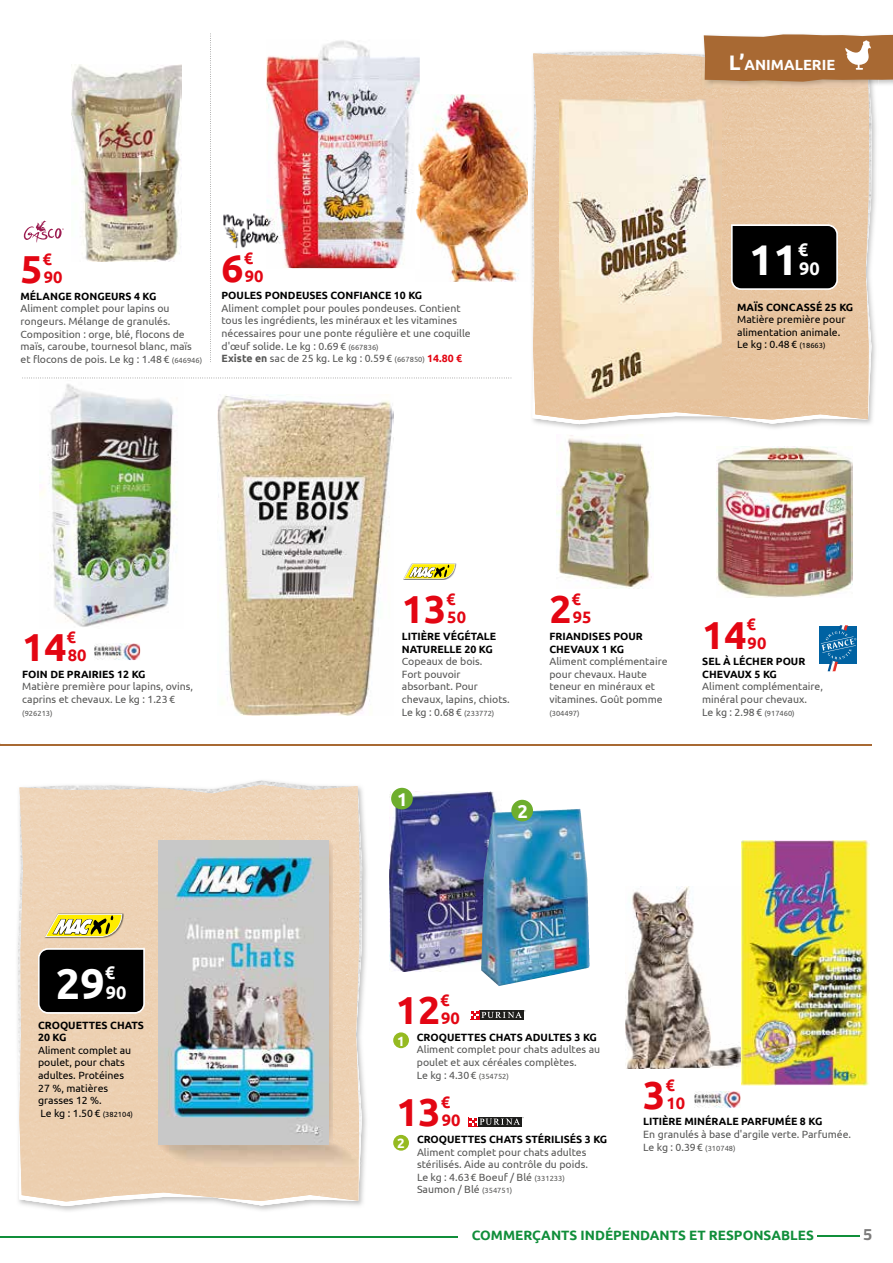
<style>
.page{position:relative;width:893px;height:1263px;background:#fff}
.page>*{position:absolute;margin:0;border:0;box-sizing:border-box;transform-origin:0 0}
.t1{font:700 42.9px "Ubuntu";color:#fff}
.t2{font:700 39px "Ubuntu";color:#e30613}
.t3{font:700 18.45px "Ubuntu";color:#fff}
.t4{font:700 18.15px/19.8px "Ubuntu";color:#fff}
.t5{font:700 16.5px/18px "Ubuntu";color:#e30613}
.t6{font:700 16.5px "Titillium Web";color:#7c7b7b}
.t7{font:700 14.7px "Ubuntu";color:#fff}
.t8{font:700 13.5px "Ubuntu";color:#108e3a}
.t9{font:700 13.5px "Ubuntu";color:#fff}
.t10{font:10.5px/12.6px "Ubuntu";color:#575756}
.t11{font:700 10.5px/12.6px "Ubuntu";color:#000}
.t12{font:10.5px/12.6px "Ubuntu";color:#000}
.t13{font:7.5px "Ubuntu";color:#575756}
.s1{font-size:7.5px}
.s2{font-weight:700}
.s3{font-weight:700;color:#e30613}
.s4{font-size:21px}
</style>
<div class="page">
<img style="left:266px;top:40px;width:154px;height:228px">
<img style="left:625px;top:887px;width:117px;height:182px">
<img style="left:17px;top:792px;width:350px;height:419px">
<img style="left:360px;top:1153px;width:2px;height:47px">
<img style="left:19px;top:1153px;width:341px;height:53px">
<img style="left:359px;top:787px;width:3px;height:366px">
<img style="left:18px;top:792px;width:1px;height:361px">
<img style="left:237px;top:780px;width:65px;height:5px">
<img style="left:19px;top:785px;width:340px;height:416px">
<img style="left:545px;top:88px;width:331px;height:341px">
<img style="left:531px;top:88px;width:341px;height:336px">
<img style="left:533px;top:54px;width:336px;height:366px">
<img style="left:559px;top:100px;width:163px;height:299px">
<svg style="left:731px;top:224px;width:107px;height:66px;background:#171616"></svg>
<hr style="left:0;top:744px;width:872px;height:1px;background:#a86933">
<svg style="left:23px;top:221px;width:41px;height:22px"></svg>
<img style="left:223px;top:210px;width:64px;height:39px">
<img style="left:702px;top:51px;width:166px;height:37px">
<svg style="left:704px;top:34px;width:189px;height:48px;background:#af7645"></svg>
<img style="left:71px;top:64px;width:111px;height:197px">
<svg style="left:22px;top:378px;width:489px;height:1px"></svg>
<svg style="left:210px;top:34px;width:1px;height:328px"></svg>
<img style="left:39px;top:384px;width:137px;height:243px">
<img style="left:218px;top:395px;width:176px;height:320px">
<img style="left:556px;top:434px;width:96px;height:154px">
<img style="left:716px;top:447px;width:137px;height:150px">
<img style="left:403px;top:563px;width:53px;height:17px">
<svg style="left:404px;top:564px;width:51px;height:15px"></svg>
<img style="left:94px;top:643px;width:46px;height:17px">
<img style="left:694px;top:1091px;width:46px;height:17px">
<div style="left:819px;top:626px;width:38px;height:38px;background:#0062a2"></div>
<svg style="left:821px;top:625px;width:35px;height:46px"></svg>
<img style="left:742px;top:840px;width:127px;height:245px">
<img style="left:390px;top:791px;width:107px;height:180px">
<img style="left:481px;top:809px;width:98px;height:177px">
<div style="left:478px;top:1117px;width:44px;height:9px;background:#1e1e1c"></div>
<svg style="left:468px;top:1117px;width:10px;height:9px"></svg>
<svg style="left:469px;top:1117px;width:54px;height:8px"></svg>
<svg style="left:470px;top:1019px;width:54px;height:1px"></svg>
<svg style="left:471px;top:1010px;width:54px;height:9px"></svg>
<svg style="left:38px;top:948px;width:107px;height:65px;background:#131313"></svg>
<img style="left:44px;top:913px;width:80px;height:25px">
<svg style="left:45px;top:914px;width:77px;height:23px"></svg>
<img style="left:420px;top:94px;width:108px;height:188px">
<img style="left:416px;top:94px;width:4px;height:174px">
<div style="left:391px;top:788px;width:22px;height:21px;background:#6eae2d;border-radius:50%"></div>
<div style="left:511px;top:800px;width:22px;height:21px;background:#6eae2d;border-radius:50%"></div>
<svg style="left:393px;top:1032px;width:16px;height:16px"></svg>
<div style="left:397px;top:1035px;width:9px;height:10px;background:#95ba21"></div>
<svg style="left:393px;top:1135px;width:16px;height:16px"></svg>
<div style="left:397px;top:1137px;width:9px;height:11px;background:#95ba21"></div>
<svg style="left:359px;top:1159px;width:3px;height:7px"></svg>
<img style="left:156px;top:1140px;width:203px;height:27px">
<img style="left:329px;top:841px;width:4px;height:299px">
<img style="left:329px;top:1140px;width:4px;height:4px">
<img style="left:159px;top:841px;width:170px;height:303px">
<hr style="left:817px;top:1235px;width:43px;height:2px;background:#108e3a">
<hr style="left:0;top:1236px;width:457px;height:1px;background:#108e3a">
<h2 class="t2" style="left:21px;top:246px;width:24px">5</h2>
<h3 class="t5" style="left:43px;top:250px;width:21px">€<br>90</h3>
<h2 class="t2" style="left:222px;top:245px;width:24px">6</h2>
<h3 class="t5" style="left:244px;top:249px;width:21px">€<br>90</h3>
<p class="t11" style="left:21px;top:290px;width:138px">MÉLANGE RONGEURS 4 KG</p>
<p class="t10" style="left:21px;top:302px;width:183px">Aliment complet pour lapins ou rongeurs. Mélange de granulés.<br>Composition : orge, blé, flocons de maïs, caroube, tournesol blanc, maïs et flocons de pois. Le kg : 1.48 € <span class="s1">(646946)</span></p>
<p class="t11" style="left:222px;top:289px;width:202px">POULES PONDEUSES CONFIANCE 10 KG</p>
<p class="t10" style="left:222px;top:301px;width:251px">Aliment complet pour poules pondeuses. Contient tous les ingrédients, les minéraux et les vitamines nécessaires pour une ponte régulière et une coquille d'œuf solide. Le kg : 0.69 € <span class="s1">(667836)<br></span><span class="s2">Existe en</span> sac de 25 kg. Le kg : 0.59 € <span class="s1">(667850)</span> <span class="s3">14.80 €</span></p>
<h3 class="t7" style="left:729px;top:56px;width:108px"><span class="s4">L’</span>ANIMALERIE</h3>
<h1 class="t1" style="left:749px;top:234px;width:50px">11</h1>
<h3 class="t4" style="left:798px;top:239px;width:23px">€<br>90</h3>
<p class="t11" style="left:737px;top:300px;width:118px">MAÏS CONCASSÉ 25 KG</p>
<p class="t12" style="left:737px;top:313px;width:110px">Matière première pour alimentation animale.<br>Le kg : 0.48 € <span class="s1">(18663)</span></p>
<h2 class="t2" style="left:22px;top:623px;width:46px">14</h2>
<h3 class="t5" style="left:67px;top:628px;width:21px">€<br>80</h3>
<p class="t11" style="left:22px;top:667px;width:125px">FOIN DE PRAIRIES 12 KG</p>
<p class="t10" style="left:22px;top:680px;width:172px">Matière première pour lapins, ovins, caprins et chevaux. Le kg : 1.23 €</p>
<p class="t13" style="left:22px;top:708px;width:32px">(926213)</p>
<h2 class="t2" style="left:402px;top:586px;width:46px">13</h2>
<h3 class="t5" style="left:446px;top:590px;width:21px">€<br>50</h3>
<h2 class="t2" style="left:549px;top:586px;width:24px">2</h2>
<h3 class="t5" style="left:571px;top:590px;width:21px">€<br>95</h3>
<p class="t11" style="left:402px;top:630px;width:96px">LITIÈRE VÉGÉTALE<br>NATURELLE 20 KG</p>
<p class="t10" style="left:402px;top:655px;width:110px">Copeaux de bois.<br>Fort pouvoir absorbant. Pour chevaux, lapins, chiots.<br>Le kg : 0.68 € <span class="s1">(233772)</span></p>
<p class="t11" style="left:549px;top:630px;width:95px">FRIANDISES POUR<br>CHEVAUX 1 KG</p>
<p class="t10" style="left:549px;top:655px;width:120px">Aliment complémentaire pour chevaux. Haute teneur en minéraux et vitamines. Goût pomme</p>
<p class="t13" style="left:549px;top:708px;width:32px">(304497)</p>
<h3 class="t3" style="left:397px;top:788px;width:12px">1</h3>
<h3 class="t3" style="left:517px;top:800px;width:12px">2</h3>
<h2 class="t2" style="left:702px;top:611px;width:46px">14</h2>
<h3 class="t5" style="left:746px;top:615px;width:21px">€<br>90</h3>
<p class="t11" style="left:702px;top:655px;width:105px">SEL À LÉCHER POUR<br>CHEVAUX 5 KG</p>
<p class="t10" style="left:702px;top:680px;width:122px">Aliment complémentaire, minéral pour chevaux.<br>Le kg : 2.98 € <span class="s1">(917460)</span></p>
<h1 class="t1" style="left:56px;top:958px;width:50px">29</h1>
<h3 class="t4" style="left:105px;top:963px;width:23px">€<br>90</h3>
<p class="t11" style="left:38px;top:1018px;width:107px">CROQUETTES CHATS<br>20 KG</p>
<p class="t12" style="left:38px;top:1043px;width:96px">Aliment complet au poulet, pour chats adultes. Protéines<br>27 %, matières grasses 12 %.<br>Le kg : 1.50 € <span class="s1">(382104)</span></p>
<h2 class="t2" style="left:396px;top:986px;width:46px">12</h2>
<h3 class="t5" style="left:440px;top:991px;width:21px">€<br>90</h3>
<p class="t9" style="left:397px;top:1032px;width:9px">1</p>
<p class="t11" style="left:417px;top:1030px;width:182px">CROQUETTES CHATS ADULTES 3 KG</p>
<p class="t10" style="left:417px;top:1043px;width:185px">Aliment complet pour chats adultes au poulet et aux céréales complètes.<br>Le kg : 4.30€ <span class="s1">(354752)</span></p>
<h2 class="t2" style="left:396px;top:1089px;width:46px">13</h2>
<h3 class="t5" style="left:441px;top:1093px;width:21px">€<br>90</h3>
<p class="t9" style="left:397px;top:1135px;width:9px">2</p>
<p class="t11" style="left:417px;top:1133px;width:192px">CROQUETTES CHATS STÉRILISÉS 3 KG</p>
<p class="t10" style="left:417px;top:1145px;width:172px">Aliment complet pour chats adultes stérilisés. Aide au contrôle du poids.<br>Le kg : 4.63€ Boeuf / Blé <span class="s1">(331233)<br></span>Saumon / Blé <span class="s1">(354751)</span></p>
<h2 class="t2" style="left:643px;top:1071px;width:24px">3</h2>
<h3 class="t5" style="left:665px;top:1076px;width:21px">€<br>10</h3>
<p class="t11" style="left:643px;top:1115px;width:181px">LITIÈRE MINÉRALE PARFUMÉE 8 KG</p>
<p class="t10" style="left:643px;top:1128px;width:209px">En granulés à base d'argile verte. Parfumée.<br>Le kg : 0.39€ <span class="s1">(310748)</span></p>
<p class="t8" style="left:472px;top:1227px;width:343px">COMMERÇANTS INDÉPENDANTS ET RESPONSABLES</p>
<h3 class="t6" style="left:863px;top:1222px;width:11px">5</h3>
</div>
